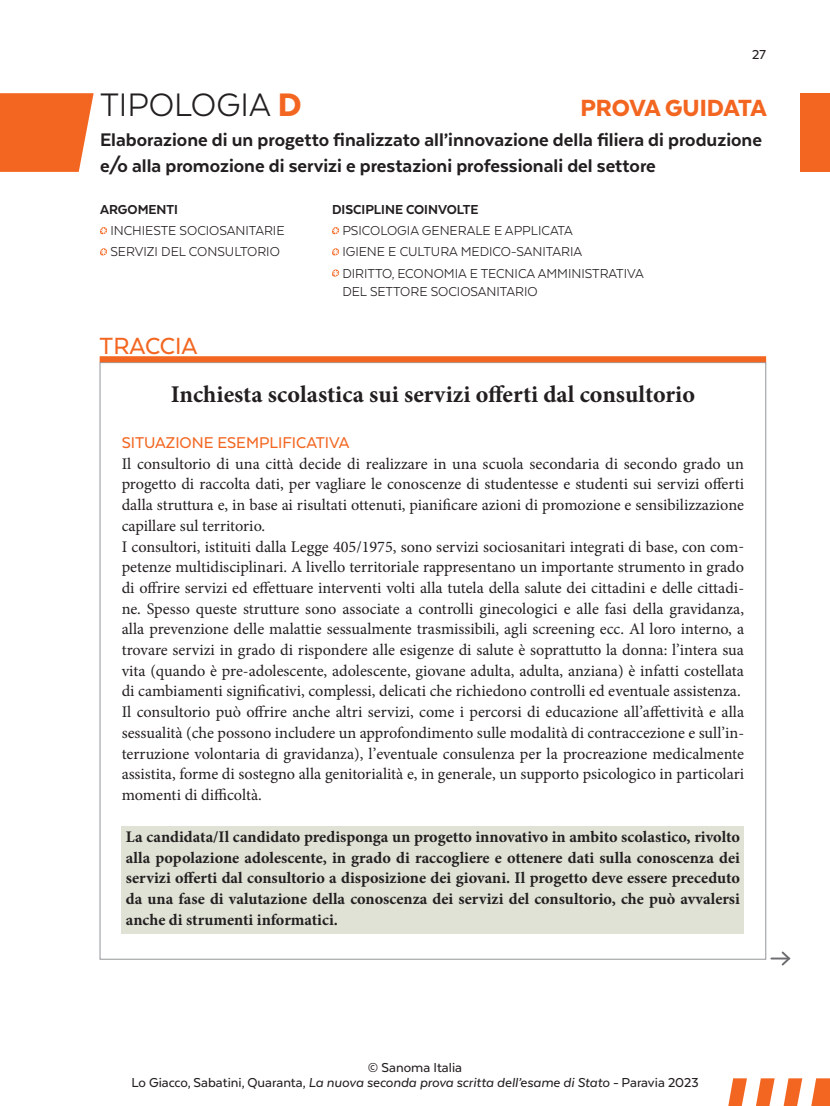
<style>
.page{position:relative;width:830px;height:1106px;background:#fff}
.page>*{position:absolute;margin:0;border:0;box-sizing:border-box;transform-origin:0 0}
.t1{font:37.5px "Texta";color:#231f20}
.t2{font:800 27px "Texta";letter-spacing:-.015em;color:#f36621}
.t3{font:500 27px "Texta";color:#f36621}
.t4{font:700 24px "Minion Pro";color:#231f20}
.t5{font:900 21px/25.2px "Texta";color:#231f20}
.t6{font:500 18px "Texta";color:#f36621}
.t7{font:16.2px/20.7px "Minion Pro";color:#231f20}
.t8{font:700 16.2px/20.7px "Minion Pro";color:#231f20;text-align:justify}
.t9{font:15px/21.1px "Texta";color:#231f20}
.t10{font:500 15px/15px "Texta";color:#231f20;text-align:center}
.t11{font:900 15px "Texta";color:#231f20}
.s1{font-weight:800;color:#f36621}
.s2{font-style:italic}
</style>
<div class="page">
<div style="left:799px;top:93px;width:30px;height:79px;background:#f36621"></div>
<svg style="left:756px;top:1078px;width:18px;height:28px"></svg>
<svg style="left:783px;top:1078px;width:18px;height:28px"></svg>
<svg style="left:811px;top:1078px;width:18px;height:28px"></svg>
<svg style="left:728px;top:1078px;width:18px;height:28px"></svg>
<svg style="left:0;top:93px;width:94px;height:79px;background:#f47334"></svg>
<svg style="left:100px;top:227px;width:7px;height:8px"></svg>
<svg style="left:100px;top:248px;width:7px;height:8px"></svg>
<svg style="left:332px;top:227px;width:7px;height:8px"></svg>
<svg style="left:332px;top:248px;width:7px;height:8px"></svg>
<svg style="left:332px;top:269px;width:7px;height:8px"></svg>
<div style="left:122px;top:826px;width:621px;height:107px;background:#dfe2d5"></div>
<div style="left:100px;top:356px;width:665px;height:6px;background:#f36621"></div>
<svg style="left:771px;top:951px;width:20px;height:15px"></svg>
<p class="t10" style="left:752px;top:47px;width:15px">27</p>
<h1 class="t1" style="left:100px;top:85px;width:203px">TIPOLOGIA <span class="s1">D</span></h1>
<p class="t5" style="left:100px;top:128px;width:663px">Elaborazione di un progetto finalizzato all’innovazione della filiera di produzione e/o alla promozione di servizi e prestazioni professionali del settore</p>
<h2 class="t2" style="left:580px;top:93px;width:188px">PROVA GUIDATA</h2>
<p class="t11" style="left:100px;top:202px;width:80px">ARGOMENTI</p>
<p class="t9" style="left:110px;top:220px;width:175px">INCHIESTE SOCIOSANITARIE<br>SERVIZI DEL CONSULTORIO</p>
<h2 class="t3" style="left:100px;top:332px;width:99px">TRACCIA</h2>
<p class="t11" style="left:332px;top:202px;width:148px">DISCIPLINE COINVOLTE</p>
<p class="t9" style="left:342px;top:220px;width:303px">PSICOLOGIA GENERALE E APPLICATA<br>IGIENE E CULTURA MEDICO-SANITARIA<br>DIRITTO, ECONOMIA E TECNICA AMMINISTRATIVA</p>
<p class="t9" style="left:342px;top:280px;width:197px">DEL SETTORE SOCIOSANITARIO</p>
<h3 class="t4" style="left:171px;top:377px;width:525px">Inchiesta scolastica sui servizi offerti dal consultorio</h3>
<p class="t6" style="left:122px;top:433px;width:229px">SITUAZIONE ESEMPLIFICATIVA</p>
<p class="t7" style="left:122px;top:453px;width:623px">Il consultorio di una città decide di realizzare in una scuola secondaria di secondo grado un progetto di raccolta dati, per vagliare le conoscenze di studentesse e studenti sui servizi offerti dalla struttura e, in base ai risultati ottenuti, pianificare azioni di promozione e sensibilizzazione capillare sul territorio.<br>I consultori, istituiti dalla Legge 405/1975, sono servizi sociosanitari integrati di base, con com&shy;petenze multidisciplinari. A livello territoriale rappresentano un importante strumento in grado di offrire servizi ed effettuare interventi volti alla tutela della salute dei cittadini e delle cittadi&shy;ne. Spesso queste strutture sono associate a controlli ginecologici e alle fasi della gravidanza, alla prevenzione delle malattie sessualmente trasmissibili, agli screening ecc. Al loro interno, a trovare servizi in grado di rispondere alle esigenze di salute è soprattutto la donna: l’intera sua vita (quando è pre-adolescente, adolescente, giovane adulta, adulta, anziana) è infatti costellata di cambiamenti significativi, complessi, delicati che richiedono controlli ed eventuale assistenza.<br>Il consultorio può offrire anche altri servizi, come i percorsi di educazione all’affettività e alla sessualità (che possono includere un approfondimento sulle modalità di contraccezione e sull’in&shy;terruzione volontaria di gravidanza), l’eventuale consulenza per la procreazione medicalmente assistita, forme di sostegno alla genitorialità e, in generale, un supporto psicologico in particolari momenti di difficoltà.</p>
<p class="t8" style="left:126px;top:826px;width:615px">La candidata/Il candidato predisponga un progetto innovativo in ambito scolastico, rivolto alla popolazione adolescente, in grado di raccogliere e ottenere dati sulla conoscenza dei servizi offerti dal consultorio a disposizione dei giovani. Il progetto deve essere preceduto da una fase di valutazione della conoscenza dei servizi del consultorio, che può avvalersi anche di strumenti informatici.</p>
<p class="t10" style="left:131px;top:1059px;width:568px">© Sanoma Italia<br>Lo Giacco, Sabatini, Quaranta, <span class="s2">La nuova seconda prova scritta dell’esame di Stato -</span> Paravia 2023</p>
</div>
